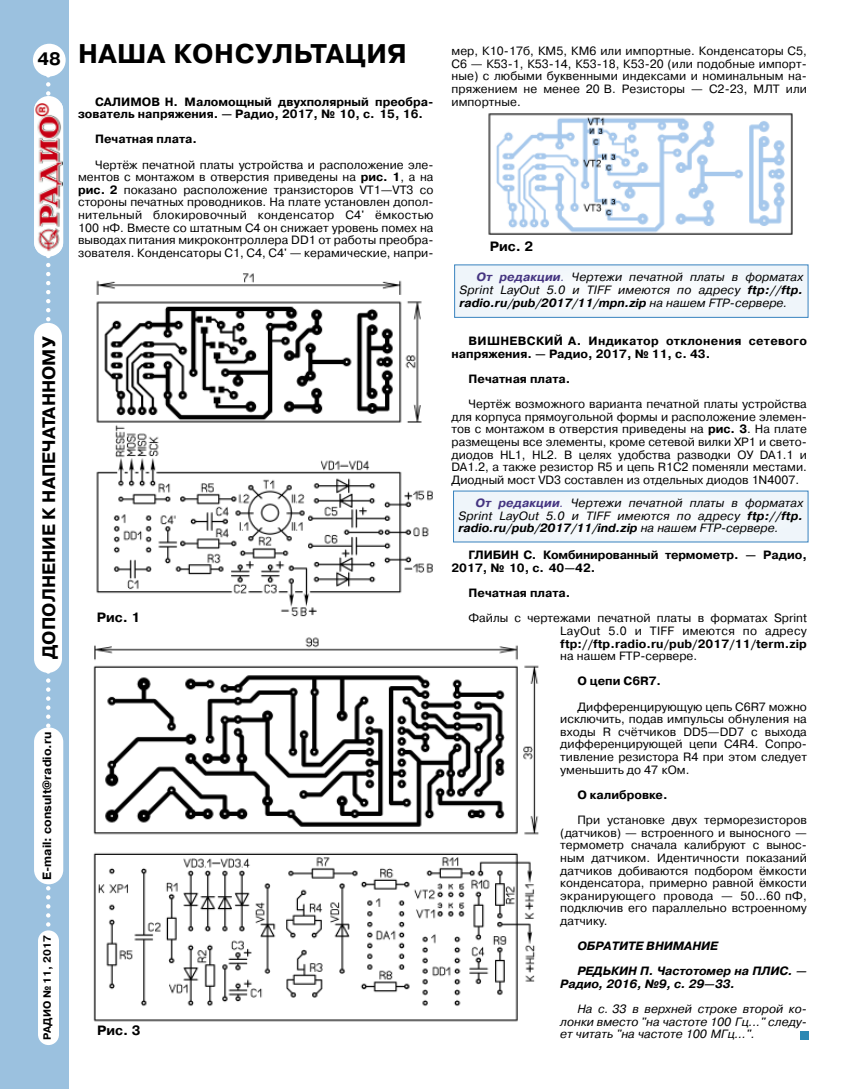
<style>
.page{position:relative;width:851px;height:1089px;background:#fff}
.page>*{position:absolute;margin:0;border:0;box-sizing:border-box;transform-origin:0 0}
.t1{font:700 27px "Pragmatica C";letter-spacing:.02em;color:#000}
.t2{font:700 18px "Pragmatica C";color:#000}
.t3{font:700 13.5px "Pragmatica C";color:#000}
.t4{font:12px/12.6px "Pragmatica C";color:#000;text-align:justify}
.t5{font:italic 12px/12.6px "Pragmatica C";letter-spacing:.01em;color:#000;text-align:justify}
.t6{font:700 12px/12.6px "Pragmatica C";color:#000}
.t7{font:700 12px/12.6px "Pragmatica C";letter-spacing:.025em;color:#000}
.t8{font:italic 700 12px/25.2px "Pragmatica C";letter-spacing:-.005em;color:#000}
.t9{font:700 10.5px "Pragmatica C";color:#000}
.s1{font-weight:700}
.s2{font-weight:700;color:#453581}
.s3{color:#453581}
</style>
<div class="page">
<img style="left:96px;top:273px;width:337px;height:344px">
<div style="left:95px;top:610px;width:47px;height:17px;background:#fff"></div>
<img style="left:488px;top:113px;width:305px;height:122px">
<img style="left:93px;top:637px;width:446px;height:385px">
<div style="left:0;top:0;width:68px;height:1089px;background:#9bc1df"></div>
<svg style="left:46px;top:76px;width:4px;height:851px"></svg>
<div style="left:33px;top:44px;width:33px;height:32px;background:#fff;border-radius:50%"></div>
<div style="left:34px;top:323px;width:28px;height:350px;background:#fff;border-radius:14px"></div>
<div style="left:34px;top:727px;width:29px;height:157px;background:#fff;border-radius:15px"></div>
<div style="left:34px;top:96px;width:29px;height:161px;background:#fff;border-radius:15px"></div>
<img style="left:34px;top:104px;width:29px;height:149px">
<div style="left:38px;top:930px;width:21px;height:115px;background:#fff;border-radius:10px"></div>
<div style="left:799px;top:1031px;width:9px;height:8px;background:#2b88b3"></div>
<div style="left:455px;top:265px;width:352px;height:52px;background:#f3f7fb"></div>
<div style="left:454px;top:264px;width:354px;height:54px;border:1px solid #3782be"></div>
<div style="left:454px;top:491px;width:353px;height:50px;background:#f3f8fb"></div>
<h2 class="t2" style="left:38px;top:48px;width:25px">48</h2>
<h1 class="t1" style="left:78px;top:38px;width:330px">НАША КОНСУЛЬТАЦИЯ</h1>
<p class="t6" style="left:78px;top:95px;width:357px;text-indent:17px">САЛИМОВ Н. Маломощный двухполярный преобра&shy;зователь напряжения. — Радио, 2017, № 10, с. 15, 16.</p>
<p class="t6" style="left:95px;top:133px;width:103px">Печатная плата.</p>
<p class="t4" style="left:78px;top:158px;width:357px;text-indent:17px">Чертёж печатной платы устройства и расположение эле&shy;ментов с монтажом в отверстия приведены на <span class="s1">рис. 1</span>, а на <span class="s1">рис. 2</span> показано расположение транзисторов VT1—VT3 со стороны печатных проводников. На плате установлен допол&shy;нительный блокировочный конденсатор С4' ёмкостью 100 нФ. Вместе со штатным С4 он снижает уровень помех на выводах питания микроконтроллера DD1 от работы преобра&shy;зователя. Конденсаторы С1, С4, С4' — керамические, напри-</p>
<h2 class="t2" style="left:39px;top:659px;width:323px;rotate:-90deg">ДОПОЛНЕНИЕ К НАПЕЧАТАННОМУ</h2>
<p class="t6" style="left:41px;top:880px;width:150px;rotate:-90deg">E-mail: consult@radio.ru</p>
<p class="t9" style="left:41px;top:1039px;width:106px;rotate:-90deg">РАДИО № 11, 2017</p>
<p class="t3" style="left:97px;top:610px;width:45px">Рис. 1</p>
<p class="t3" style="left:97px;top:1022px;width:45px">Рис. 3</p>
<p class="t4" style="left:451px;top:45px;width:357px">мер, К10-17б, КМ5, КМ6 или импортные. Конденсаторы С5, С6 — К53-1, К53-14, К53-18, К53-20 (или подобные импорт&shy;ные) с любыми буквенными индексами и номинальным на&shy;пряжением не менее 20 В. Резисторы — С2-23, МЛТ или импортные.</p>
<p class="t3" style="left:489px;top:238px;width:45px">Рис. 2</p>
<p class="t5" style="left:459px;top:270px;width:345px;line-height:13px;text-indent:17px"><span class="s2">От редакции</span><span class="s3">.</span> Чертежи печатной платы в форматах Sprint LayOut 5.0 и TIFF имеются по адресу <span class="s1">ftp://ftp. radio.ru/pub/2017/11/mpn.zip</span> на нашем FTP-сервере.</p>
<p class="t7" style="left:451px;top:334px;width:357px;text-indent:17px">ВИШНЕВСКИЙ А. Индикатор отклонения сетевого напряжения. — Радио, 2017, № 11, с. 43.</p>
<p class="t6" style="left:468px;top:372px;width:103px">Печатная плата.</p>
<p class="t4" style="left:451px;top:397px;width:357px;text-indent:17px">Чертёж возможного варианта печатной платы устройства для корпуса прямоугольной формы и расположение элемен&shy;тов с монтажом в отверстия приведены на <span class="s1">рис. 3</span>. На плате размещены все элементы, кроме сетевой вилки XP1 и свето&shy;диодов HL1, HL2. В целях удобства разводки ОУ DA1.1 и DA1.2, а также резистор R5 и цепь R1C2 поменяли местами.<br>Диодный мост VD3 составлен из отдельных диодов 1N4007.</p>
<p class="t5" style="left:458px;top:496px;width:346px;text-indent:17px"><span class="s2">От редакции</span><span class="s3">.</span> Чертежи печатной платы в форматах Sprint LayOut 5.0 и TIFF имеются по адресу <span class="s1">ftp://ftp. radio.ru/pub/2017/11/ind.zip</span> на нашем FTP-сервере.</p>
<p class="t6" style="left:451px;top:549px;width:357px;text-indent:17px">ГЛИБИН С. Комбинированный термометр. — Радио,<br>2017, № 10, с. 40—42.</p>
<p class="t6" style="left:468px;top:586px;width:103px">Печатная плата.</p>
<p class="t4" style="left:468px;top:612px;width:340px;text-align:right">Файлы с чертежами печатной платы в форматах Sprint<br>LayOut 5.0 и TIFF имеются по адресу</p>
<p class="t6" style="left:560px;top:637px;width:248px">ftp://ftp.radio.ru/pub/2017/11/term.zip</p>
<p class="t4" style="left:560px;top:649px;width:138px">на нашем FTP-сервере.</p>
<p class="t6" style="left:577px;top:675px;width:85px">О цепи C6R7.</p>
<p class="t4" style="left:560px;top:700px;width:248px;text-indent:17px">Дифференцирующую цепь C6R7 можно исключить, подав импульсы обнуления на входы R счётчиков DD5—DD7 с выхода дифференцирующей цепи C4R4. Сопро&shy;тивление резистора R4 при этом следует уменьшить до 47 кОм.</p>
<p class="t6" style="left:577px;top:788px;width:92px">О калибровке.</p>
<p class="t4" style="left:560px;top:813px;width:248px;text-indent:17px">При установке двух терморезисторов (датчиков) — встроенного и выносного — термометр сначала калибруют с вынос&shy;ным датчиком. Идентичности показаний датчиков добиваются подбором ёмкости конденсатора, примерно равной ёмкости экранирующего провода — 50…60 пФ, подключив его параллельно встроенному датчику.</p>
<p class="t8" style="left:577px;top:933px;width:231px">ОБРАТИТЕ ВНИМАНИЕ<br>РЕДЬКИН П. Частотомер на ПЛИС. —</p>
<p class="t8" style="left:560px;top:971px;width:176px">Радио, 2016, №9, с. 29—33.</p>
<p class="t5" style="left:560px;top:1002px;width:248px;text-indent:17px">На с. 33 в верхней строке второй ко&shy;лонки вместо "на частоте 100 Гц..." следу&shy;ет читать "на частоте 100 МГц…".</p>
</div>
